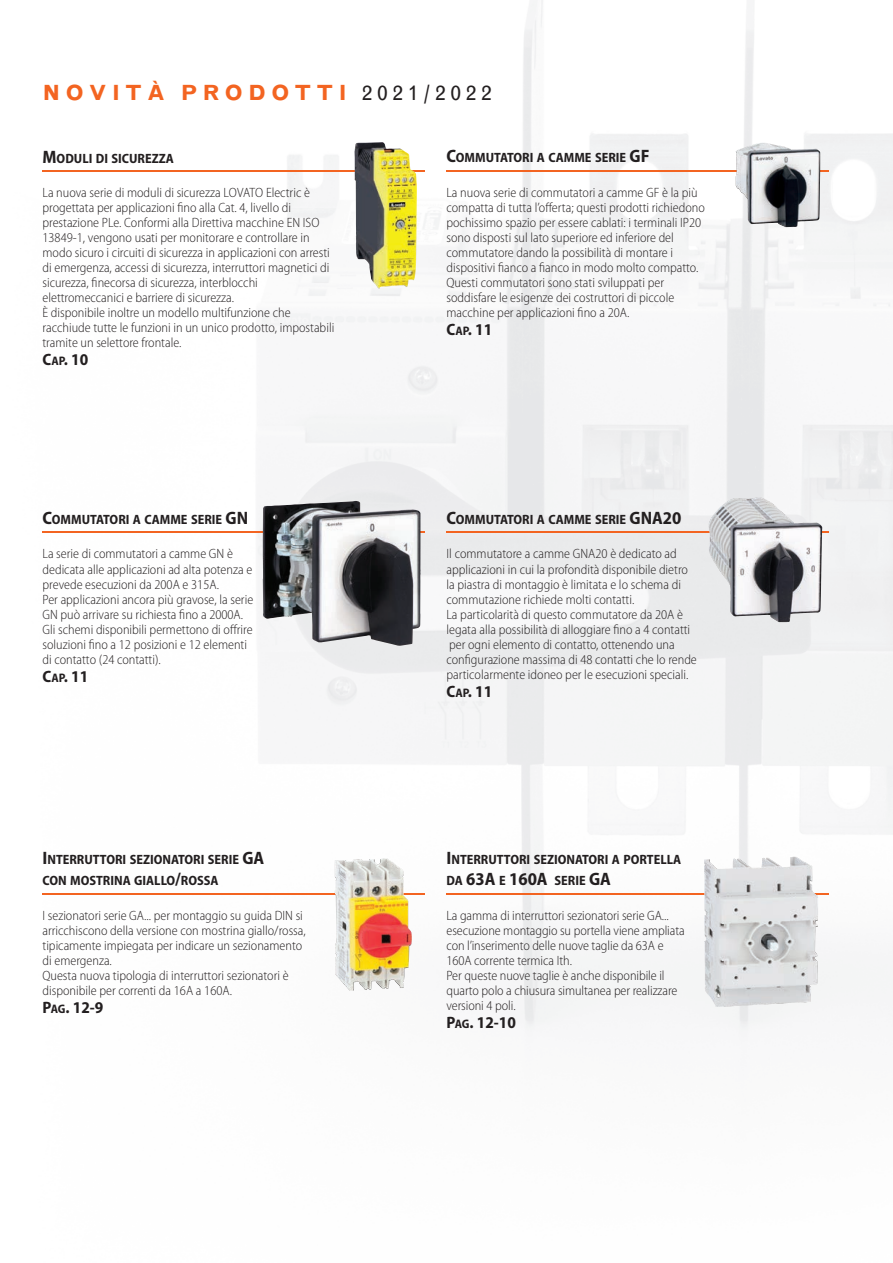
<style>
.page{position:relative;width:893px;height:1263px;background:#fff}
.page>*{position:absolute;margin:0;border:0;box-sizing:border-box;transform-origin:0 0}
.t1{font:700 21px "Grotesque";letter-spacing:.25em;color:#f36421}
.t2{font:700 semi-condensed 18px "Myriad Pro";color:#231f20}
.t3{font:700 semi-condensed 16.5px "Myriad Pro";color:#231f20}
.t4{font:300 semi-condensed 13.5px/15px "Myriad Pro";color:#231f20}
.t5{font:700 semi-condensed 13.5px/21.6px "Myriad Pro";color:#231f20}
.s1{font-weight:400;color:#231f20}
.s2{font-size:18px}
.s3{font-size:12.3px}
.s4{font-size:13.5px}
</style>
<div class="page">
<img style="left:42px;top:0;width:851px;height:1032px">
<hr style="left:43px;top:170px;width:382px;height:2px;background:#f36421">
<hr style="left:446px;top:170px;width:383px;height:2px;background:#f36421">
<hr style="left:43px;top:531px;width:382px;height:2px;background:#f36421">
<hr style="left:446px;top:531px;width:383px;height:2px;background:#f36421">
<hr style="left:43px;top:893px;width:382px;height:2px;background:#f36421">
<hr style="left:446px;top:893px;width:383px;height:2px;background:#f36421">
<img style="left:354px;top:142px;width:63px;height:147px">
<img style="left:735px;top:143px;width:85px;height:84px">
<img style="left:708px;top:497px;width:114px;height:125px">
<img style="left:263px;top:501px;width:158px;height:145px">
<img style="left:335px;top:858px;width:77px;height:133px">
<img style="left:704px;top:857px;width:115px;height:150px">
<h1 class="t1" style="left:43px;top:85px;width:450px">NOVITÀ PRODOTTI <span class="s1">2021/2022</span></h1>
<p class="t5" style="left:43px;top:148px;width:133px"><span class="s2">M</span>ODULI DI SICUREZZA</p>
<p class="t4" style="left:43px;top:186px;width:293px">La nuova serie di moduli di sicurezza LoVATo Electric è progettata per applicazioni fino alla Cat. 4, livello di prestazione PLe. Conformi alla Direttiva macchine EN ISo 13849-1, vengono usati per monitorare e controllare in modo sicuro i circuiti di sicurezza in applicazioni con arresti di emergenza, accessi di sicurezza, interruttori magnetici di sicurezza, finecorsa di sicurezza, interblocchi elettromeccanici e barriere di sicurezza.<br>È disponibile inoltre un modello multifunzione che racchiude tutte le funzioni in un unico prodotto, impostabili tramite un selettore frontale.</p>
<p class="t3" style="left:43px;top:353px;width:47px">C<span class="s3">AP</span>. 10</p>
<p class="t5" style="left:43px;top:510px;width:207px"><span class="s2">C</span>OMMUTATORI A CAMME SERIE <span class="s2">GN</span></p>
<p class="t4" style="left:43px;top:548px;width:212px">La serie di commutatori a camme GN è dedicata alle applicazioni ad alta potenza e prevede esecuzioni da 200A e 315A.<br>Per applicazioni ancora più gravose, la serie GN può arrivare su richiesta fino a 2000A.<br>Gli schemi disponibili permettono di offrire soluzioni fino a 12 posizioni e 12 elementi di contatto (24 contatti).</p>
<p class="t3" style="left:43px;top:670px;width:47px">C<span class="s3">AP</span>. 11</p>
<p class="t5" style="left:43px;top:849px;width:223px"><span class="s2">I</span>NTERRUTTORI SEZIONATORI SERIE <span class="s2">GA<br></span>CON MOSTRINA GIALLO<span class="s2">/</span>ROSSA</p>
<p class="t4" style="left:43px;top:909px;width:265px">I sezionatori serie GA... per montaggio su guida DIN si arricchiscono della versione con mostrina giallo/rossa, tipicamente impiegata per indicare un sezionamento di emergenza.<br>Questa nuova tipologia di interruttori sezionatori è disponibile per correnti da 16A a 160A.</p>
<p class="t3" style="left:43px;top:1001px;width:62px">P<span class="s3">AG</span>. 12-9</p>
<p class="t5" style="left:446px;top:148px;width:204px"><span class="s2">C</span>OMMUTATORI A CAMME SERIE <span class="s2">GF</span></p>
<p class="t4" style="left:446px;top:186px;width:260px">La nuova serie di commutatori a camme GF è la più compatta di tutta l’offerta; questi prodotti richiedono pochissimo spazio per essere cablati: i terminali IP20 sono disposti sul lato superiore ed inferiore del commutatore dando la possibilità di montare i dispositivi fianco a fianco in modo molto compatto.<br>Questi commutatori sono stati sviluppati per soddisfare le esigenze dei costruttori di piccole macchine per applicazioni fino a 20A.</p>
<p class="t3" style="left:446px;top:323px;width:47px">C<span class="s3">AP</span>. 11</p>
<p class="t5" style="left:446px;top:510px;width:237px"><span class="s2">C</span>OMMUTATORI A CAMME SERIE <span class="s2">GNA20</span></p>
<p class="t4" style="left:446px;top:548px;width:252px">Il commutatore a camme GNA20 è dedicato ad applicazioni in cui la profondità disponibile dietro la piastra di montaggio è limitata e lo schema di commutazione richiede molti contatti.<br>La particolarità di questo commutatore da 20A è legata alla possibilità di alloggiare fino a 4 contatti per ogni elemento di contatto, ottenendo una configurazione massima di 48 contatti che lo rende particolarmente idoneo per le esecuzioni speciali.</p>
<p class="t3" style="left:446px;top:685px;width:47px">C<span class="s3">AP</span>. 11</p>
<p class="t5" style="left:446px;top:849px;width:236px"><span class="s2">I</span>NTERRUTTORI SEZIONATORI A PORTELLA</p>
<h2 class="t2" style="left:446px;top:873px;width:166px"><span class="s4">DA</span> 63A <span class="s4">E</span> 160A <span class="s4">SERIE</span> GA</h2>
<p class="t4" style="left:446px;top:909px;width:240px">La gamma di interruttori sezionatori serie GA... esecuzione montaggio su portella viene ampliata con l’inserimento delle nuove taglie da 63A e 160A corrente termica Ith.<br>Per queste nuove taglie è anche disponibile il quarto polo a chiusura simultanea per realizzare versioni 4 poli.</p>
<p class="t3" style="left:446px;top:1016px;width:71px">P<span class="s3">AG</span>. 12-10</p>
</div>
